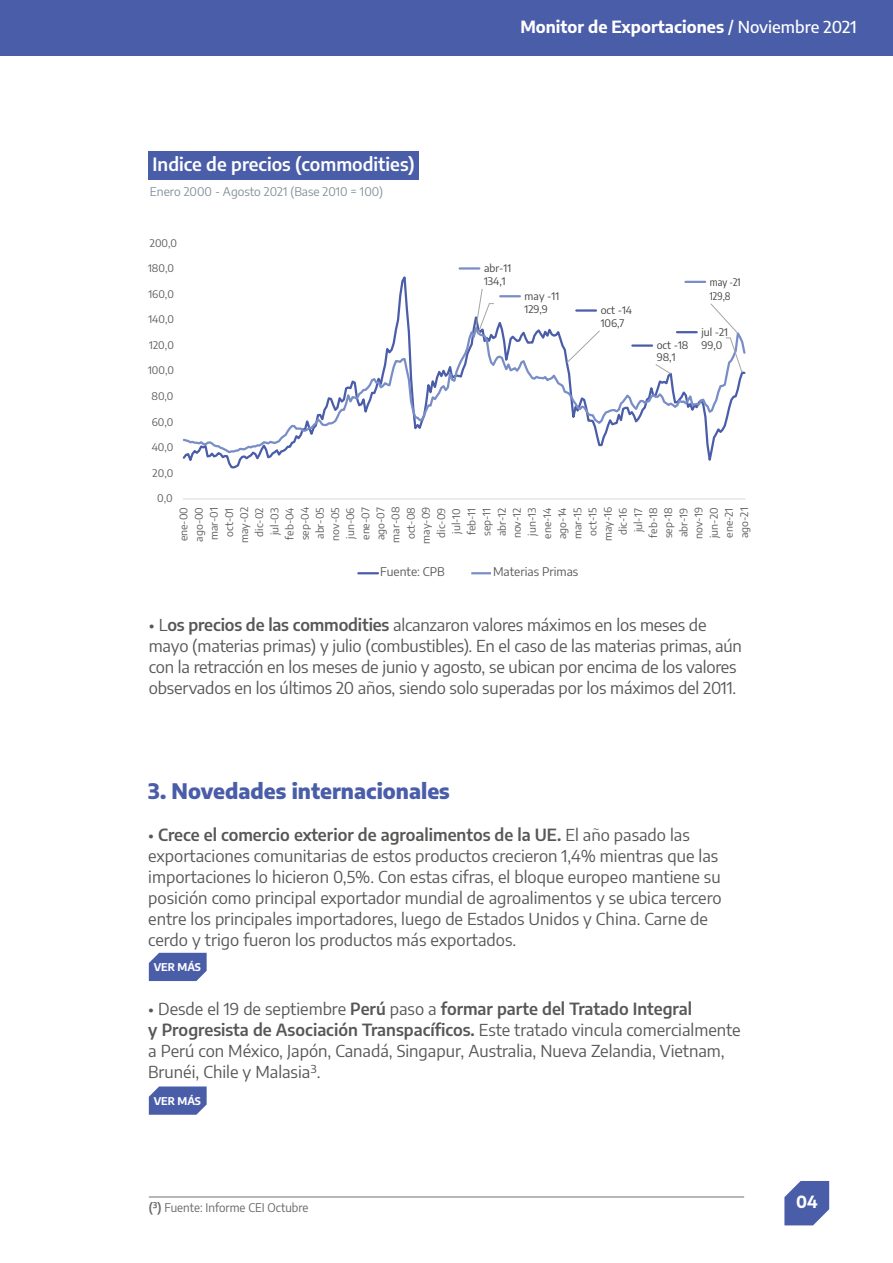
<style>
.page{position:relative;width:893px;height:1263px;background:#fff}
.page>*{position:absolute;margin:0;border:0;box-sizing:border-box;transform-origin:0 0}
.t1{font:800 21px "Encode Sans";color:#4a5da8}
.t2{font:600 18px "Encode Sans";color:#fff}
.t3{font:16.5px/21px "Encode Sans";color:#575756}
.t4{font:700 16.5px "Encode Sans";color:#fff}
.t5{font:12px "Encode Sans";color:#83929b}
.t6{font:12px "Encode Sans";color:#676767}
.t7{font:12px "Encode Sans";color:#5a5a5a}
.t8{font:10.5px/15.1px "Encode Sans";letter-spacing:.005em;color:#5a5a5a;text-align:right}
.t9{font:10.5px/13px "Encode Sans";color:#404040}
.t10{font:700 10.5px "Encode Sans";color:#fff}
.t11{font:10.5px/14.5px "Encode Sans Condensed";color:#404040}
.s1{font-weight:500}
.s2{font-weight:600}
</style>
<div class="page">
<svg style="left:784px;top:1181px;width:45px;height:44px;background:#6273b3"></svg>
<div style="left:0;top:0;width:893px;height:56px;background:#4a5da8"></div>
<div style="left:149px;top:152px;width:270px;height:28px;background:#4a5da8"></div>
<svg style="left:149px;top:953px;width:58px;height:28px;background:#5668ad"></svg>
<svg style="left:149px;top:1086px;width:58px;height:29px;background:#5a6cb0"></svg>
<hr style="left:149px;top:1196px;width:595px;height:1px;background:#706f6f">
<hr style="left:183px;top:499px;width:562px;height:1px;background:#d9d9d9">
<svg style="left:182px;top:276px;width:530px;height:193px"></svg>
<svg style="left:182px;top:321px;width:564px;height:134px"></svg>
<svg style="left:566px;top:330px;width:35px;height:34px"></svg>
<svg style="left:655px;top:363px;width:17px;height:12px"></svg>
<hr style="left:576px;top:309px;width:20px;height:3px;background:#4a5da8">
<hr style="left:632px;top:344px;width:20px;height:3px;background:#4a5da8">
<hr style="left:677px;top:331px;width:20px;height:2px;background:#4a5da8">
<svg style="left:475px;top:288px;width:20px;height:46px"></svg>
<svg style="left:710px;top:303px;width:33px;height:71px"></svg>
<hr style="left:460px;top:267px;width:19px;height:3px;background:#798dc6">
<hr style="left:500px;top:295px;width:20px;height:2px;background:#798dc6">
<hr style="left:685px;top:281px;width:20px;height:2px;background:#798dc6">
<hr style="left:358px;top:572px;width:20px;height:2px;background:#4a5da8">
<hr style="left:471px;top:572px;width:20px;height:2px;background:#798dc6">
<p class="t2" style="left:153px;top:152px;width:264px">Indice de precios (commodities)</p>
<p class="t5" style="left:150px;top:183px;width:235px">Enero 2000 - Agosto 2021 (Base 2010 = 100)</p>
<p class="t8" style="left:150px;top:235px;width:29px">200,0</p>
<p class="t8" style="left:148px;top:260px;width:27px">180,0</p>
<p class="t8" style="left:149px;top:286px;width:27px">160,0</p>
<p class="t8" style="left:148px;top:311px;width:27px">140,0</p>
<p class="t8" style="left:149px;top:337px;width:26px">120,0</p>
<p class="t8" style="left:148px;top:362px;width:27px">100,0</p>
<p class="t8" style="left:151px;top:388px;width:24px">80,0</p>
<p class="t8" style="left:152px;top:413px;width:23px">60,0</p>
<p class="t8" style="left:152px;top:439px;width:23px">40,0</p>
<p class="t8" style="left:153px;top:465px;width:22px">20,0</p>
<p class="t8" style="left:157px;top:490px;width:17px">0,0</p>
<p class="t4" style="left:520px;top:14px;width:338px">Monitor de Exportaciones <span class="s1">/ Noviembre 2021</span></p>
<p class="t9" style="left:484px;top:261px;width:29px">abr-11<br>134,1</p>
<p class="t9" style="left:525px;top:289px;width:36px">may -11<br>129,9</p>
<p class="t9" style="left:601px;top:303px;width:33px">oct -14<br>106,7</p>
<p class="t9" style="left:657px;top:339px;width:33px;line-height:11.6px">oct -18<br>98,1</p>
<p class="t11" style="left:710px;top:274px;width:32px">may -21<br>129,8</p>
<p class="t9" style="left:701px;top:325px;width:28px">jul -21<br>99,0</p>
<p class="t8" style="left:176px;top:544px;width:38px;rotate:-90deg">ene-00 ago-00 mar-01 oct-01 may-02 dic-02 jul-03 feb-04 sep-04 abr-05 nov-05 jun-06 ene-07 ago-07 mar-08 oct-08 may-09 dic-09 jul-10 feb-11 sep-11 abr-12 nov-12 jun-13 ene-14 ago-14 mar-15 oct-15 may-16 dic-16 jul-17 feb-18 sep-18 abr-19 nov-19 jun-20 ene-21 ago-21</p>
<p class="t7" style="left:380px;top:563px;width:66px">Fuente: CPB</p>
<p class="t7" style="left:493px;top:563px;width:87px">Materias Primas</p>
<p class="t3" style="left:149px;top:614px;width:595px">• L<span class="s2">os precios de las commodities</span> alcanzaron valores máximos en los meses de mayo (materias primas) y julio (combustibles). En el caso de las materias primas, aún con la retracción en los meses de junio y agosto, se ubican por encima de los valores observados en los últimos 20 años, siendo solo superadas por los máximos del 2011.</p>
<p class="t1" style="left:148px;top:774px;width:303px">3. Novedades internacionales</p>
<p class="t3" style="left:148px;top:823px;width:575px">• <span class="s2">Crece el comercio exterior de agroalimentos de la UE.</span> El año pasado las exportaciones comunitarias de estos productos crecieron 1,4% mientras que las importaciones lo hicieron 0,5%. Con estas cifras, el bloque europeo mantiene su posición como principal exportador mundial de agroalimentos y se ubica tercero entre los principales importadores, luego de Estados Unidos y China. Carne de cerdo y trigo fueron los productos más exportados.</p>
<p class="t10" style="left:154px;top:959px;width:49px">VER MÁS</p>
<p class="t3" style="left:148px;top:997px;width:594px">• Desde el 19 de septiembre <span class="s2">Perú</span> paso a <span class="s2">formar parte del Tratado Integral<br>y Progresista de Asociación Transpacíficos.</span> Este tratado vincula comercialmente a Perú con México, Japón, Canadá, Singapur, Australia, Nueva Zelandia, Vietnam, Brunéi, Chile y Malasia3.</p>
<p class="t10" style="left:154px;top:1093px;width:49px">VER MÁS</p>
<p class="t6" style="left:149px;top:1199px;width:161px"><span class="s2">(3)</span> Fuente: Informe CEI Octubre</p>
<p class="t4" style="left:796px;top:1190px;width:23px">04</p>
</div>
